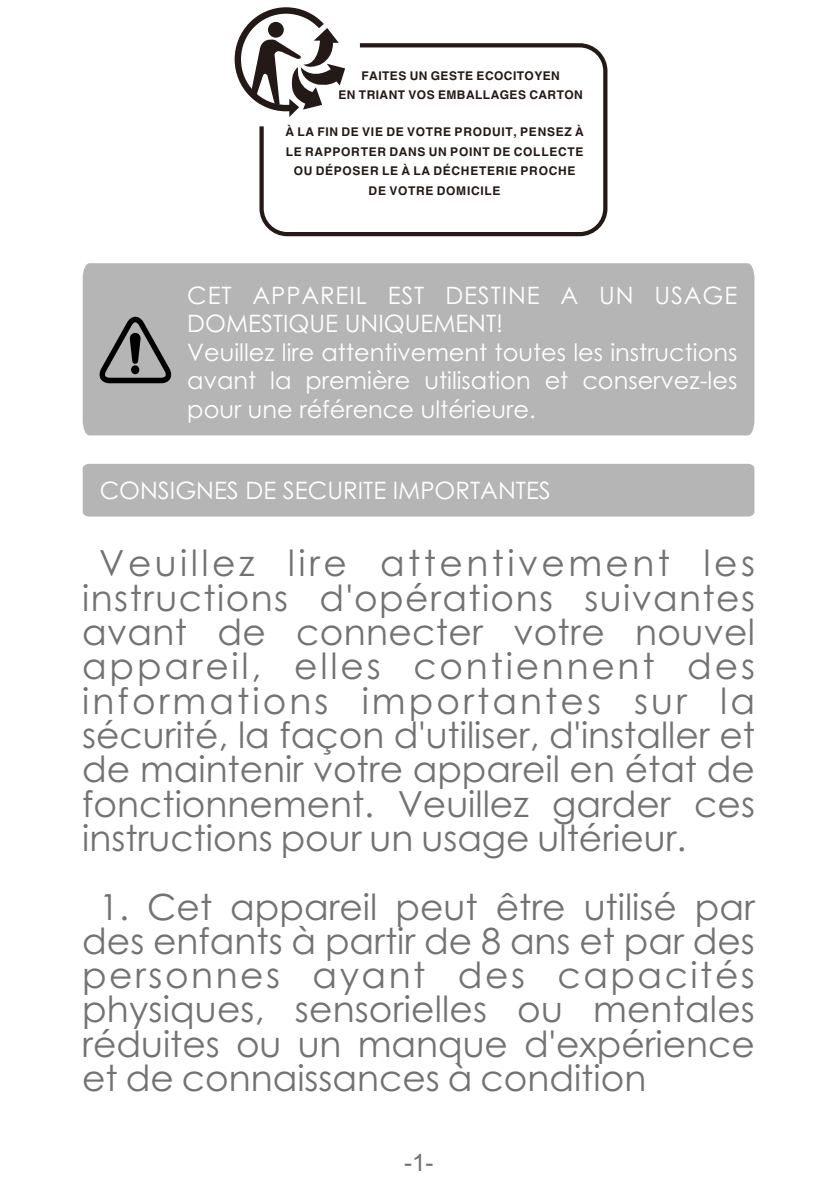
<style>
.page{position:relative;width:840px;height:1191px;background:#fff}
.page>*{position:absolute;margin:0;border:0;box-sizing:border-box;transform-origin:0 0}
.t1{font:36px/34.4px "Century Gothic";color:#727272;text-align:justify}
.t2{font:24px/28.6px "Century Gothic";color:#fff}
.t3{font:24px "Arial";color:#727272}
.t4{font:700 12px/19.8px "Arial";letter-spacing:.06em;color:#231916;text-align:center}
.t5{font:700 12px/19.2px "Arial";letter-spacing:.035em;color:#231916;text-align:center}
</style>
<div class="page">
<div style="left:83px;top:464px;width:671px;height:52px;background:#b5b5b6"></div>
<div style="left:83px;top:263px;width:671px;height:172px;background:#b5b5b6"></div>
<svg style="left:99px;top:317px;width:73px;height:66px;background:#808080"></svg>
<div style="left:259px;top:43px;width:348px;height:193px;border:4px solid #231916;border-radius:26px"></div>
<svg style="left:234px;top:7px;width:126px;height:120px"></svg>
<p class="t5" style="left:338px;top:67px;width:246px">FAITES UN GESTE ECOCITOYEN<br>EN TRIANT VOS EMBALLAGES CARTON</p>
<p class="t4" style="left:285px;top:123px;width:300px">À LA FIN DE VIE DE VOTRE PRODUIT, PENSEZ À<br>LE RAPPORTER DANS UN POINT DE COLLECTE<br>OU DÉPOSER LE À LA DÉCHETERIE PROCHE<br>DE VOTRE DOMICILE</p>
<p class="t2" style="left:187px;top:283px;width:551px">CET APPAREIL EST DESTINE A UN USAGE DOMESTIQUE UNIQUEMENT!<br>Veuillez lire attentivement toutes les instructions avant la première utilisation et conservez-les pour une référence ultérieure.</p>
<p class="t2" style="left:100px;top:478px;width:452px">CONSIGNES DE SECURITE IMPORTANTES</p>
<p class="t1" style="left:82px;top:549px;width:674px;text-indent:17px">Veuillez lire attentivement les instructions d'opérations suivantes avant de connecter votre nouvel appareil, elles contiennent des informations importantes sur la sécurité, la façon d'utiliser, d'installer et de maintenir votre appareil en état de fonctionnement. Veuillez garder ces instructions pour un usage ultérieur.</p>
<p class="t1" style="left:82px;top:892px;width:674px;text-indent:17px">1. Cet appareil peut être utilisé par des enfants à partir de 8 ans et par des personnes ayant des capacités physiques, sensorielles ou mentales réduites ou un manque d'expérience et de connaissances à condition</p>
<p class="t3" style="left:404px;top:1153px;width:31px">-1-</p>
</div>
